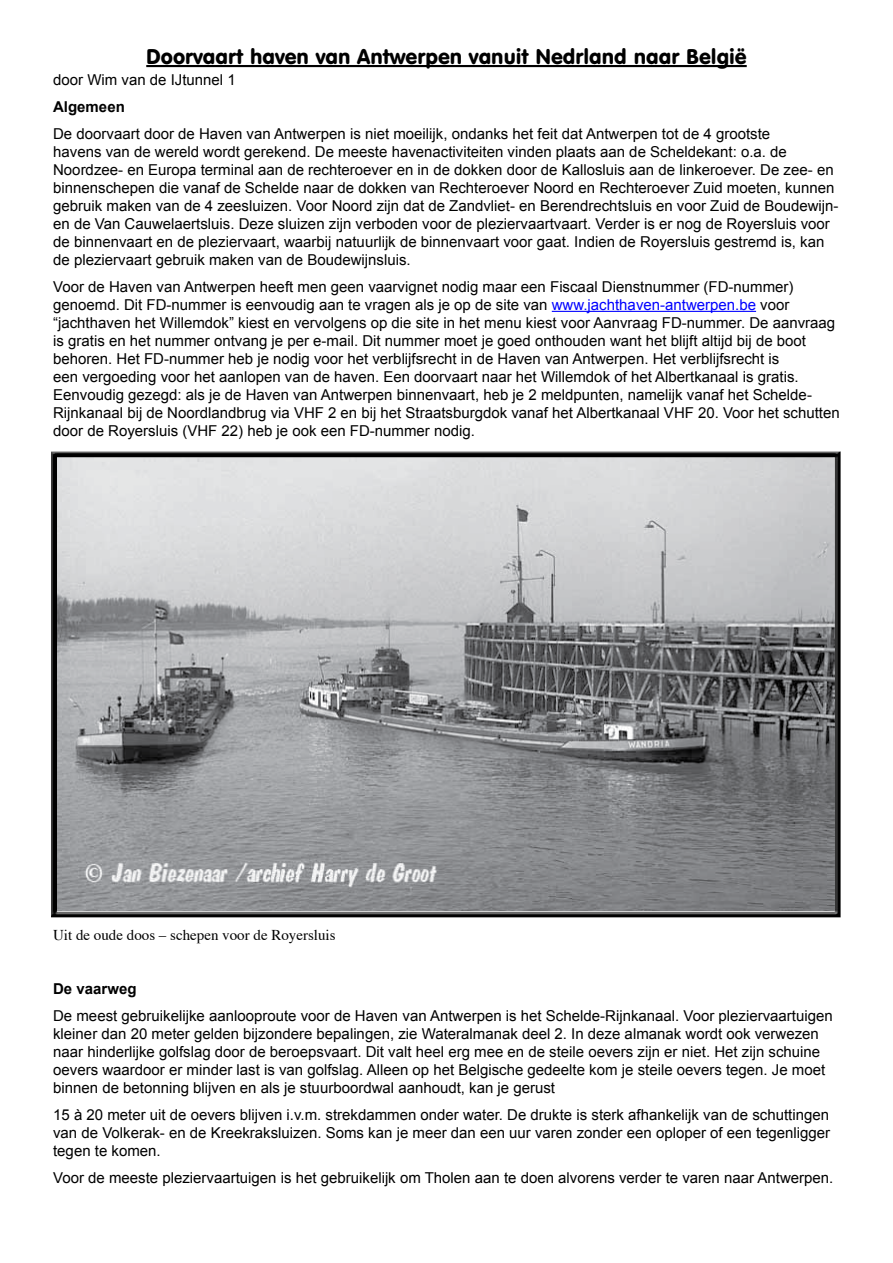
<style>
.page{position:relative;width:893px;height:1263px;background:#fff}
.page>*{position:absolute;margin:0;border:0;box-sizing:border-box;transform-origin:0 0}
.t1{font:21px "VAG Rounded BT";color:#000}
.t2{font:15px/18px "Arial";color:#000}
.t3{font:15px "Times";color:#000}
.t4{font:700 15px "Arial";color:#000}
.s1{color:#00f}
</style>
<div class="page">
<hr style="left:146px;top:65px;width:601px;height:2px;background:#000">
<hr style="left:552px;top:311px;width:204px;height:1px;background:#00f">
<div style="left:50px;top:450px;width:791px;height:468px;background:#000;opacity:.75"></div>
<h1 class="t1" style="left:146px;top:43px;width:602px">Doorvaart haven van Antwerpen vanuit Nedrland naar België</h1>
<p class="t2" style="left:53px;top:71px;width:184px">door Wim van de IJtunnel 1</p>
<p class="t4" style="left:53px;top:97px;width:73px">Algemeen</p>
<p class="t2" style="left:53px;top:125px;width:787px">De doorvaart door de Haven van Antwerpen is niet moeilijk, ondanks het feit dat Antwerpen tot de 4 grootste<br>havens van de wereld wordt gerekend. De meeste havenactiviteiten vinden plaats aan de Scheldekant: o.a. de Noordzee- en Europa terminal aan de rechteroever en in de dokken door de Kallosluis aan de linkeroever. De zee- en binnenschepen die vanaf de Schelde naar de dokken van Rechteroever Noord en Rechteroever Zuid moeten, kunnen gebruik maken van de 4 zeesluizen. Voor Noord zijn dat de Zandvliet- en Berendrechtsluis en voor Zuid de Boudewijn&shy;en de Van Cauwelaertsluis. Deze sluizen zijn verboden voor de pleziervaartvaart. Verder is er nog de Royersluis voor de binnenvaart en de pleziervaart, waarbij natuurlijk de binnenvaart voor gaat. Indien de Royersluis gestremd is, kan de pleziervaart gebruik maken van de Boudewijnsluis.</p>
<p class="t2" style="left:53px;top:278px;width:788px">Voor de Haven van Antwerpen heeft men geen vaarvignet nodig maar een Fiscaal Dienstnummer (FD-nummer) genoemd. Dit FD-nummer is eenvoudig aan te vragen als je op de site van <span class="s1">www.jachthaven-antwerpen.be</span> voor “jachthaven het Willemdok” kiest en vervolgens op die site in het menu kiest voor Aanvraag FD-nummer. De aanvraag is gratis en het nummer ontvang je per e-mail. Dit nummer moet je goed onthouden want het blijft altijd bij de boot behoren. Het FD-nummer heb je nodig voor het verblijfsrecht in de Haven van Antwerpen. Het verblijfsrecht is<br>een vergoeding voor het aanlopen van de haven. Een doorvaart naar het Willemdok of het Albertkanaal is gratis.<br>Eenvoudig gezegd: als je de Haven van Antwerpen binnenvaart, heb je 2 meldpunten, namelijk vanaf het Schelde-Rijnkanaal bij de Noordlandbrug via VHF 2 en bij het Straatsburgdok vanaf het Albertkanaal VHF 20. Voor het schutten door de Royersluis (VHF 22) heb je ook een FD-nummer nodig.</p>
<p class="t3" style="left:53px;top:921px;width:284px">Uit de oude doos – schepen voor de Royersluis</p>
<p class="t4" style="left:53px;top:979px;width:85px">De vaarweg</p>
<p class="t2" style="left:53px;top:1007px;width:781px">De meest gebruikelijke aanlooproute voor de Haven van Antwerpen is het Schelde-Rijnkanaal. Voor pleziervaartuigen kleiner dan 20 meter gelden bijzondere bepalingen, zie Wateralmanak deel 2. In deze almanak wordt ook verwezen naar hinderlijke golfslag door de beroepsvaart. Dit valt heel erg mee en de steile oevers zijn er niet. Het zijn schuine oevers waardoor er minder last is van golfslag. Alleen op het Belgische gedeelte kom je steile oevers tegen. Je moet binnen de betonning blijven en als je stuurboordwal aanhoudt, kan je gerust</p>
<p class="t2" style="left:53px;top:1106px;width:779px;text-align:justify">15 à 20 meter uit de oevers blijven i.v.m. strekdammen onder water. De drukte is sterk afhankelijk van de schuttingen van de Volkerak- en de Kreekraksluizen. Soms kan je meer dan een uur varen zonder een oploper of een tegenligger tegen te komen.</p>
<p class="t2" style="left:53px;top:1169px;width:782px">Voor de meeste pleziervaartuigen is het gebruikelijk om Tholen aan te doen alvorens verder te varen naar Antwerpen.</p>
</div>
